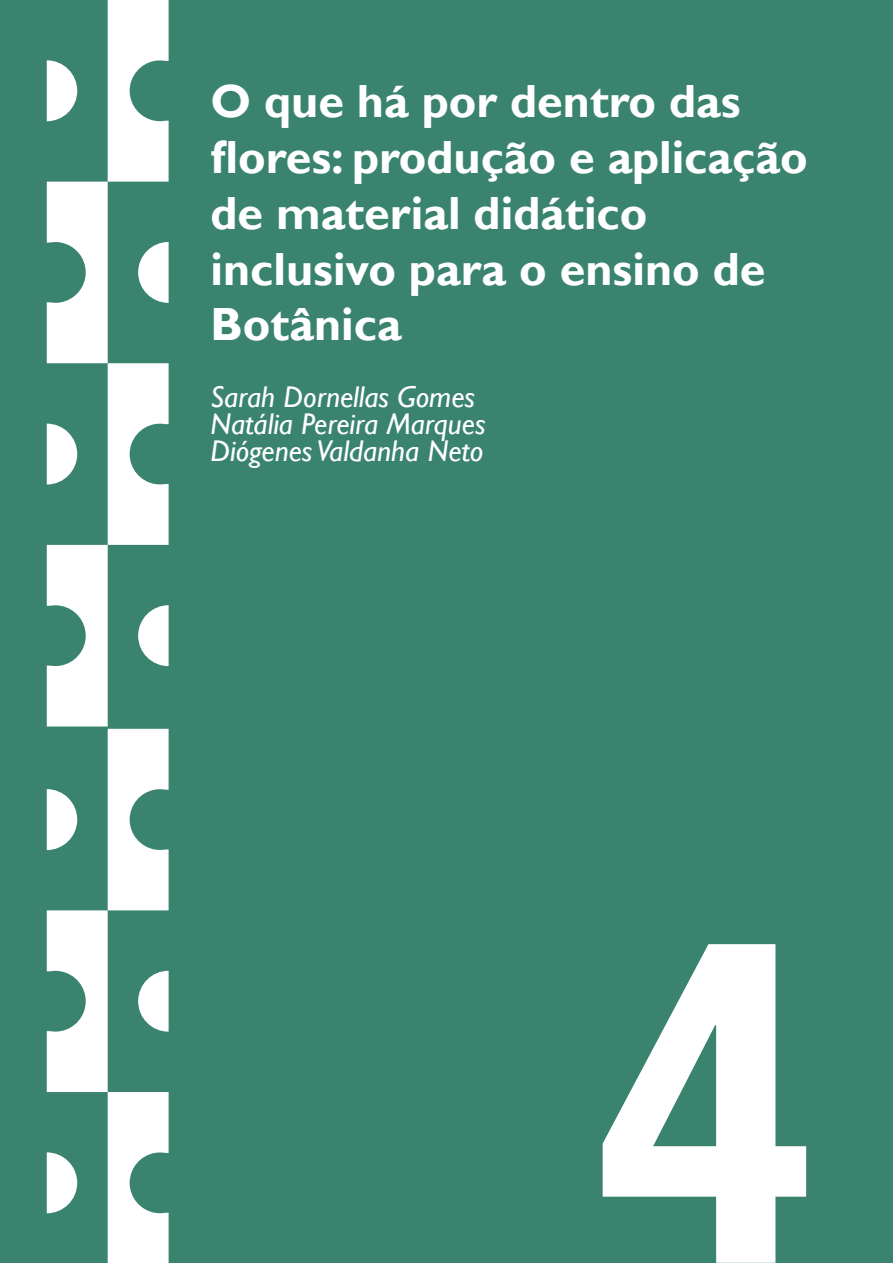
<style>
.page{position:relative;width:893px;height:1263px;background:#3a846f}
.page>*{position:absolute;margin:0;border:0;box-sizing:border-box;transform-origin:0 0}
.t1{font:700 condensed 450px "Helvetica Neue";color:#fff}
.t2{font:700 46.5px/55.8px "Gill Sans";color:#fff}
.t3{font:italic 30px/27px "Gill Sans";color:#fff}
</style>
<div class="page">
<svg style="left:47px;top:0;width:122px;height:1263px"></svg>
<p class="t2" style="left:210px;top:75px;width:599px">O que há por dentro das flores: produção e aplicação de material didático inclusivo para o ensino de<br>Botânica</p>
<p class="t3" style="left:210px;top:384px;width:277px">Sarah Dornellas Gomes<br>Natália Pereira Marques<br>Diógenes Valdanha Neto</p>
<h1 class="t1" style="left:596px;top:830px;width:217px">4</h1>
</div>
